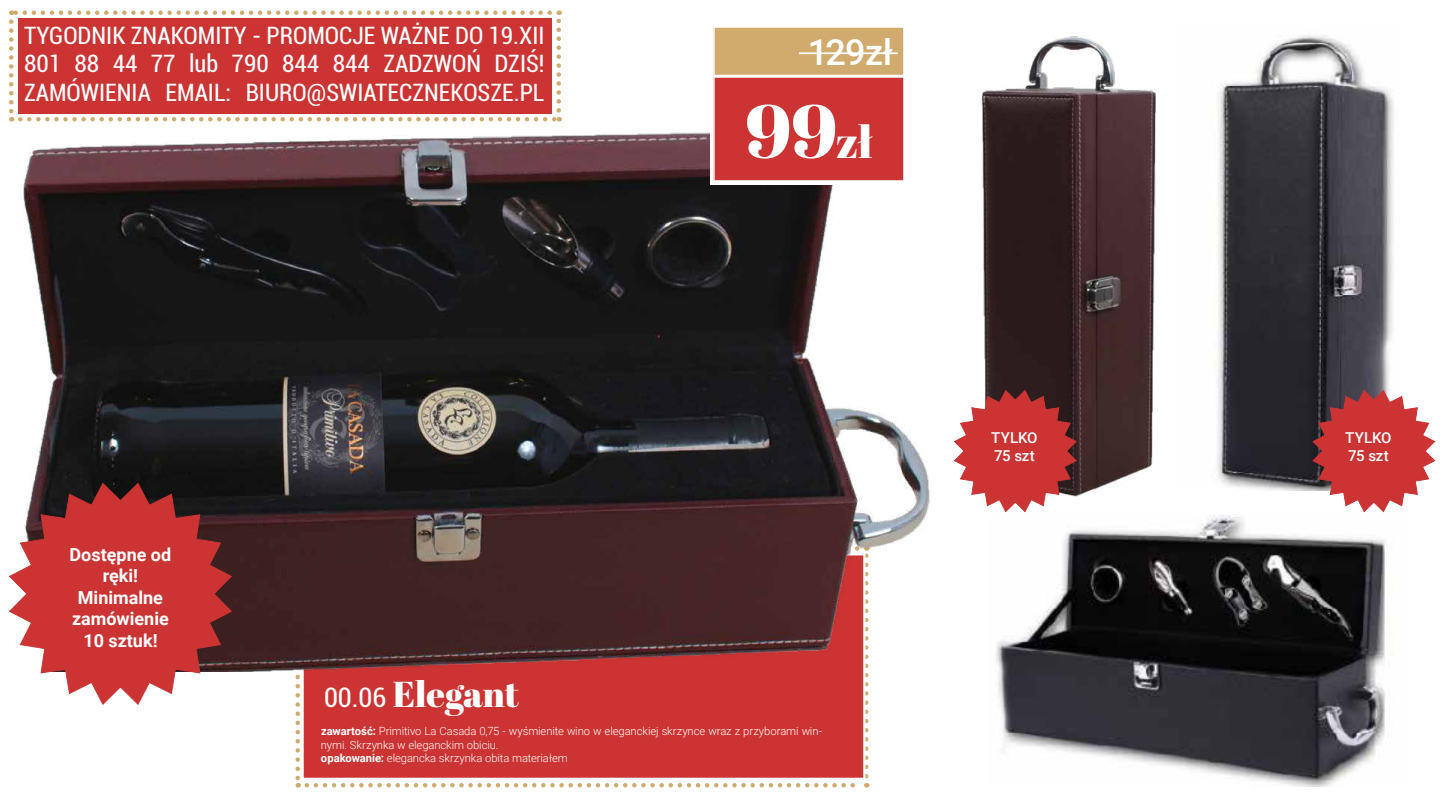
<style>
.page{position:relative;width:1440px;height:810px;background:#fff}
.page>*{position:absolute;margin:0;border:0;box-sizing:border-box;transform-origin:0 0}
.t1{font:75px "Abril Fatface";color:#fff}
.t2{font:36px "Abril Fatface";color:#fff}
.t3{font:500 36px "Roboto";letter-spacing:-.02em;color:#fff}
.t4{font:condensed 24px/28.8px "Roboto";color:#fff;text-align:justify}
.t5{font:700 18px/21.6px "Roboto";color:#fff;text-align:center}
.t6{font:500 15px/18px "Roboto";color:#fff}
.t7{font:300 11.25px/13.5px "Roboto";letter-spacing:-.005em;color:#fff}
.s1{font-size:45px}
.s2{font-family:"Roboto";font-stretch:condensed;font-size:27px}
.s3{font-weight:700}
</style>
<div class="page">
<svg style="left:296px;top:674px;width:4px;height:114px"></svg>
<svg style="left:307px;top:783px;width:560px;height:5px"></svg>
<svg style="left:866px;top:672px;width:2px;height:104px"></svg>
<div style="left:302px;top:553px;width:564px;height:227px;background:#c33;border:2px solid #fff"></div>
<svg style="left:9px;top:22px;width:5px;height:72px"></svg>
<svg style="left:556px;top:10px;width:5px;height:84px"></svg>
<svg style="left:11px;top:10px;width:539px;height:5px"></svg>
<div style="left:18px;top:18px;width:534px;height:96px;background:#c33"></div>
<img style="left:981px;top:36px;width:175px;height:460px">
<img style="left:9px;top:94px;width:921px;height:578px">
<svg style="left:9px;top:482px;width:224px;height:223px"></svg>
<img style="left:1217px;top:35px;width:177px;height:456px">
<img style="left:996px;top:514px;width:395px;height:272px">
<svg style="left:954px;top:389px;width:123px;height:124px"></svg>
<svg style="left:1312px;top:389px;width:124px;height:124px"></svg>
<div style="left:710px;top:23px;width:198px;height:161px;background:#fff"></div>
<div style="left:714px;top:27px;width:190px;height:48px;background:#d1ab6e"></div>
<hr style="left:799px;top:52px;width:99px;height:2px;background:#fff">
<div style="left:713px;top:26px;width:192px;height:50px;border:2px solid #fff"></div>
<div style="left:714px;top:77px;width:190px;height:104px;background:#c33"></div>
<div style="left:713px;top:76px;width:192px;height:106px;border:2px solid #fff"></div>
<h3 class="t4" style="left:24px;top:20px;width:522px">TYGODNIK ZNAKOMITY - PROMOCJE WAŻNE DO 19.XII 801 88 44 77 lub 790 844 844 ZADZWOŃ DZIŚ!<br>ZAMÓWIENIA EMAIL: BIURO@SWIATECZNEKOSZE.PL</h3>
<h2 class="t3" style="left:808px;top:27px;width:86px">129zł</h2>
<h1 class="t1" style="left:745px;top:78px;width:129px">99<span class="s1">zł</span></h1>
<h3 class="t5" style="left:70px;top:543px;width:103px">Dostępne od ręki!<br>Minimalne zamówienie<br>10 sztuk!</h3>
<h2 class="t2" style="left:324px;top:669px;width:197px"><span class="s2">00.06</span> Elegant</h2>
<p class="t7" style="left:321px;top:724px;width:502px"><span class="s3">zawartość:</span> Primitivo La Casada 0,75 - wyśmienite wino w eleganckiej skrzynce wraz z przyborami win&shy;nymi. Skrzynka w eleganckim obiciu.<br><span class="s3">opakowanie:</span> elegancka skrzynka obita materiałem</p>
<h3 class="t6" style="left:991px;top:429px;width:48px">TYLKO<br>75 szt</h3>
<h3 class="t6" style="left:1345px;top:429px;width:48px">TYLKO<br>75 szt</h3>
</div>
